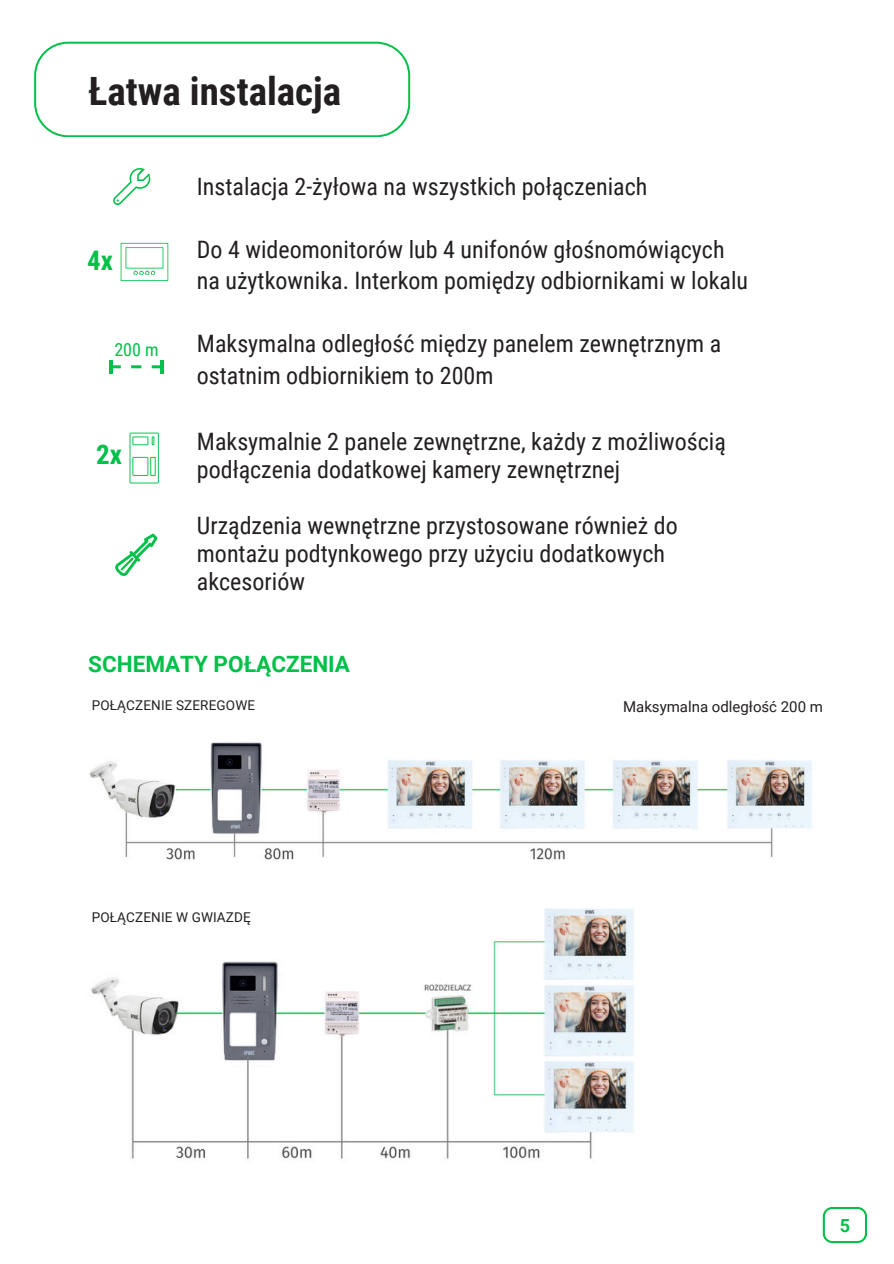
<style>
.page{position:relative;width:894px;height:1264px;background:#fff}
.page>*{position:absolute;margin:0;border:0;box-sizing:border-box;transform-origin:0 0}
.t1{font:700 39px "Roboto Condensed";color:#231f20}
.t2{font:700 27px "Roboto Condensed";color:#02c049}
.t3{font:24px/28.2px "Roboto Condensed";color:#231f20}
.t4{font:700 22.5px "Roboto";color:#02c049}
.t5{font:18px "Roboto Condensed";color:#02c049}
.t6{font:700 18px "Roboto";color:#02c049}
.t7{font:15px "Roboto";color:#231f20}
.t8{font:13.5px "Roboto";letter-spacing:.01em;color:#231f20}
</style>
<div class="page">
<svg style="left:34px;top:42px;width:376px;height:95px"></svg>
<svg style="left:113px;top:168px;width:37px;height:37px"></svg>
<svg style="left:115px;top:533px;width:42px;height:43px"></svg>
<svg style="left:109px;top:360px;width:54px;height:13px"></svg>
<svg style="left:121px;top:243px;width:47px;height:38px"></svg>
<svg style="left:129px;top:432px;width:30px;height:51px"></svg>
<svg style="left:822px;top:1207px;width:44px;height:35px"></svg>
<img style="left:89px;top:742px;width:723px;height:118px">
<img style="left:91px;top:908px;width:543px;height:251px">
<h4 class="t1" style="left:88px;top:69px;width:254px">Łatwa instalacja</h4>
<p class="t2" style="left:87px;top:245px;width:27px">4x</p>
<h3 class="t5" style="left:114px;top:339px;width:46px">200 m</h3>
<h6 class="t2" style="left:96px;top:439px;width:27px">2x</h6>
<h4 class="t3" style="left:197px;top:173px;width:452px">Instalacja 2-żyłowa na wszystkich połączeniach</h4>
<h4 class="t3" style="left:197px;top:234px;width:552px;line-height:31.5px">Do 4 wideomonitorów lub 4 unifonów głośnomówiących na użytkownika. Interkom pomiędzy odbiornikami w lokalu</h4>
<p class="t3" style="left:197px;top:328px;width:525px;line-height:31.5px">Maksymalna odległość między panelem zewnętrznym a ostatnim odbiornikiem to 200m</p>
<h2 class="t3" style="left:197px;top:427px;width:530px">Maksymalnie 2 panele zewnętrzne, każdy z możliwością podłączenia dodatkowej kamery zewnętrznej</h2>
<h4 class="t3" style="left:197px;top:511px;width:482px">Urządzenia wewnętrzne przystosowane również do montażu podtynkowego przy użyciu dodatkowych akcesoriów</h4>
<p class="t4" style="left:88px;top:651px;width:263px">SCHEMATY POŁĄCZENIA</p>
<p class="t8" style="left:92px;top:697px;width:165px">POŁĄCZENIE SZEREGOWE</p>
<p class="t8" style="left:92px;top:909px;width:160px">POŁĄCZENIE W GWIAZDĘ</p>
<p class="t7" style="left:623px;top:697px;width:201px">Maksymalna odległość 200 m</p>
<h5 class="t6" style="left:839px;top:1214px;width:12px">5</h5>
</div>
